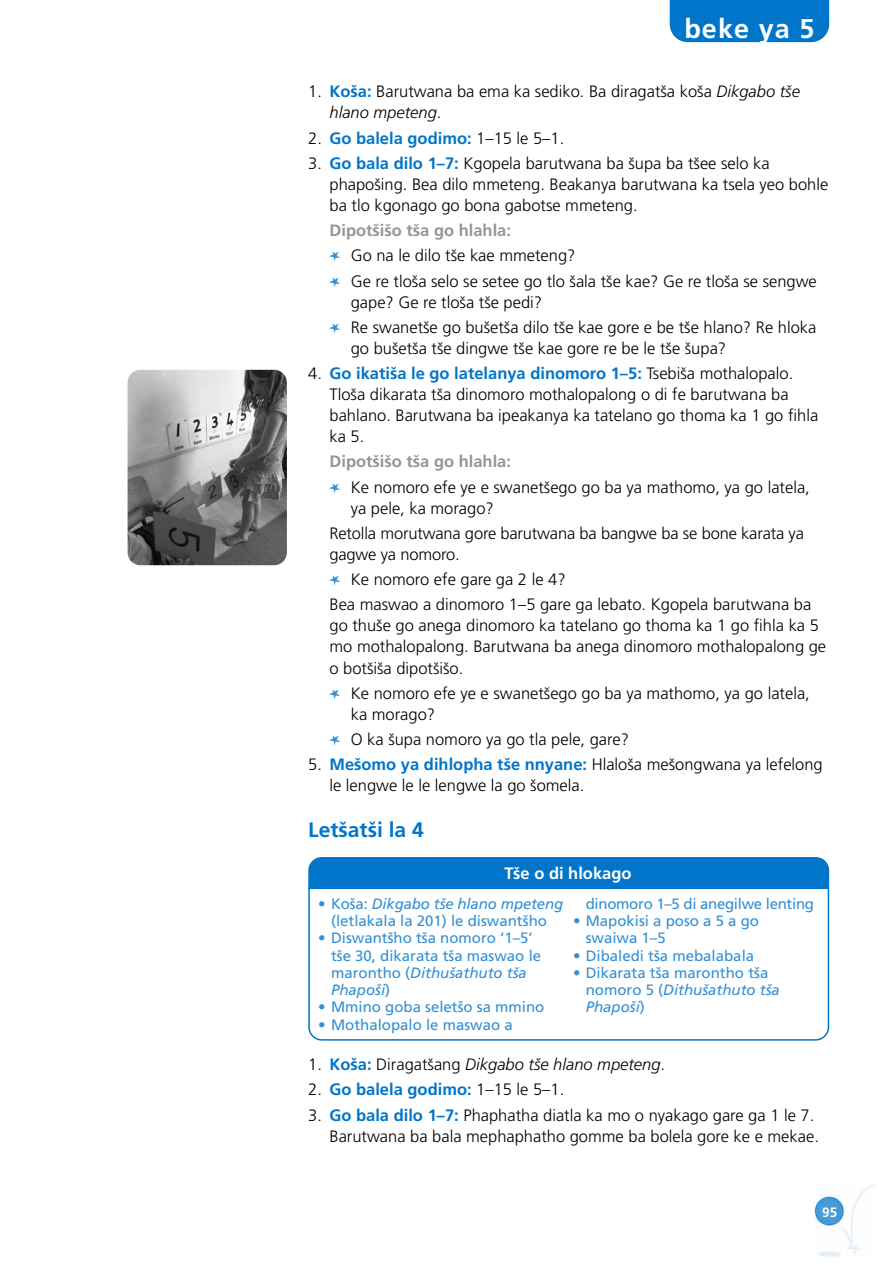
<style>
.page{position:relative;width:893px;height:1263px;background:#fff}
.page>*{position:absolute;margin:0;border:0;box-sizing:border-box;transform-origin:0 0}
.t1{font:700 27px "Frutiger LT Std";letter-spacing:.04em;color:#fff}
.t2{font:700 21px "Frutiger LT Std";color:#0075c9}
.t3{font:300 16.5px/21px "Frutiger LT Std";color:#000}
.t4{font:700 16.5px "Frutiger LT Std";color:#0075c9}
.t5{font:italic 300 16.5px "Frutiger LT Std";color:#000}
.t6{font:700 16.5px "Frutiger LT Std";color:#fff}
.t7{font:15px/17.2px "Frutiger LT Std";color:#3390d3}
.t8{font:15px "Frutiger LT Std";letter-spacing:-.02em;color:#3390d3}
.t9{font:700 13.5px "Frutiger LT Std";color:#fff}
.s1{font-weight:700;color:#0075c9}
.s2{font-style:italic}
.s3{font-weight:300;color:#000}
.s4{font-weight:700;color:#939598}
.s5{font-family:"MTF Doodle";font-weight:400;color:#3390d3}
.s6{font-style:normal}
.s7{font-weight:700;font-style:normal;color:#0075c9}
</style>
<div class="page">
<div style="left:670px;top:0;width:159px;height:42px;background:#0075c9"></div>
<img style="left:814px;top:1185px;width:61px;height:72px">
<div style="left:309px;top:858px;width:519px;height:41px;background:#0075c9;border-radius:13px"></div>
<div style="left:308px;top:857px;width:521px;height:43px;border:2px solid #0075c9;border-radius:13px"></div>
<svg style="left:308px;top:887px;width:522px;height:154px"></svg>
<img style="left:128px;top:370px;width:159px;height:195px">
<h1 class="t1" style="left:684px;top:12px;width:132px">beke ya 5</h1>
<p class="t3" style="left:330px;top:81px;width:472px;text-indent:-21px">1. <span class="s1">Koša:</span> Barutwana ba ema ka sediko. Ba diragatša koša <span class="s2">Dikgabo tše hlano mpeteng</span>.</p>
<p class="t4" style="left:308px;top:128px;width:257px"><span class="s3">2.</span> Go balela godimo: <span class="s3">1–15 le 5–1.</span></p>
<p class="t3" style="left:330px;top:153px;width:500px;text-indent:-21px">3. <span class="s1">Go bala dilo 1–7:</span> Kgopela barutwana ba šupa ba tšee selo ka phapošing. Bea dilo mmeteng. Beakanya barutwana ka tsela yeo bohle ba tlo kgonago go bona gabotse mmeteng.</p>
<p class="t3" style="left:330px;top:218px;width:489px;line-height:25.2px"><span class="s4">Dipotšišo tša go hlahla:<br></span><span class="s5">L</span> Go na le dilo tše kae mmeteng?<br><span class="s5">L</span> Ge re tloša selo se setee go tlo šala tše kae? Ge re tloša se sengwe</p>
<p class="t3" style="left:330px;top:290px;width:488px;line-height:25.2px;text-indent:21px">gape? Ge re tloša tše pedi?<br><span class="s5">L</span> Re swanetše go bušetša dilo tše kae gore e be tše hlano? Re hloka</p>
<p class="t3" style="left:351px;top:338px;width:377px">go bušetša tše dingwe tše kae gore re be le tše šupa?</p>
<p class="t3" style="left:330px;top:363px;width:490px;text-indent:-21px">4. <span class="s1">Go ikatiša le go latelanya dinomoro 1–5:</span> Tsebiša mothalopalo.<br>Tloša dikarata tša dinomoro mothalopalong o di fe barutwana ba bahlano. Barutwana ba ipeakanya ka tatelano go thoma ka 1 go fihla ka 5.</p>
<p class="t3" style="left:330px;top:449px;width:482px;line-height:25.2px"><span class="s4">Dipotšišo tša go hlahla:<br></span><span class="s5">L</span> Ke nomoro efe ye e swanetšego go ba ya mathomo, ya go latela,</p>
<p class="t3" style="left:329px;top:496px;width:476px;line-height:25.2px;text-indent:21px">ya pele, ka morago?<br>Retolla morutwana gore barutwana ba bangwe ba se bone karata ya</p>
<p class="t3" style="left:329px;top:542px;width:483px;line-height:25.2px">gagwe ya nomoro.<br><span class="s5">L</span> Ke nomoro efe gare ga 2 le 4?<br>Bea maswao a dinomoro 1–5 gare ga lebato. Kgopela barutwana ba</p>
<p class="t3" style="left:329px;top:615px;width:498px">go thuše go anega dinomoro ka tatelano go thoma ka 1 go fihla ka 5 mo mothalopalong. Barutwana ba anega dinomoro mothalopalong ge o botšiša dipotšišo.</p>
<p class="t3" style="left:351px;top:683px;width:461px;text-indent:-21px"><span class="s5">L</span> Ke nomoro efe ye e swanetšego go ba ya mathomo, ya go latela, ka morago?</p>
<p class="t3" style="left:329px;top:729px;width:301px"><span class="s5">L</span> O ka šupa nomoro ya go tla pele, gare?</p>
<p class="t3" style="left:329px;top:754px;width:495px;text-indent:-21px">5. <span class="s1">Mešomo ya dihlopha tše nnyane:</span> Hlaloša mešongwana ya lefelong le lengwe le le lengwe la go šomela.</p>
<p class="t2" style="left:308px;top:817px;width:117px">Letšatši la 4</p>
<p class="t6" style="left:505px;top:864px;width:128px">Tše o di hlokago</p>
<p class="t7" style="left:318px;top:895px;width:246px;text-align:center">• Koša: <span class="s2">Dikgabo tše hlano mpeteng </span>(letlakala la 201) le diswantšho</p>
<p class="t7" style="left:331px;top:929px;width:212px;text-indent:-13px">• Diswantšho tša nomoro ‘1–5’ tše 30, dikarata tša maswao le marontho (<span class="s2">Dithušathuto tša<br>Phapoši</span>)</p>
<p class="t7" style="left:318px;top:998px;width:228px">• Mmino goba seletšo sa mmino</p>
<p class="t7" style="left:318px;top:1016px;width:196px">• Mothalopalo le maswao a</p>
<p class="t8" style="left:586px;top:895px;width:230px">dinomoro 1–5 di anegilwe lenting</p>
<p class="t7" style="left:586px;top:912px;width:175px;text-indent:-13px">• Mapokisi a poso a 5 a go swaiwa 1–5</p>
<p class="t7" style="left:573px;top:947px;width:183px">• Dibaledi tša mebalabala</p>
<p class="t7" style="left:586px;top:964px;width:196px;text-indent:-13px">• Dikarata tša marontho tša nomoro 5 (<span class="s2">Dithušathuto tša<br>Phapoši</span>)</p>
<p class="t5" style="left:308px;top:1055px;width:358px"><span class="s6">1.</span> <span class="s7">Koša:</span> <span class="s6">Diragatšang</span> Dikgabo tše hlano mpeteng<span class="s6">.</span></p>
<p class="t4" style="left:308px;top:1080px;width:257px"><span class="s3">2.</span> Go balela godimo: <span class="s3">1–15 le 5–1.</span></p>
<p class="t3" style="left:308px;top:1105px;width:512px;text-align:right">3. <span class="s1">Go bala dilo 1–7:</span> Phaphatha diatla ka mo o nyakago gare ga 1 le 7.<br>Barutwana ba bala mephaphatho gomme ba bolela gore ke e mekae.</p>
<p class="t9" style="left:822px;top:1204px;width:17px">95</p>
</div>
